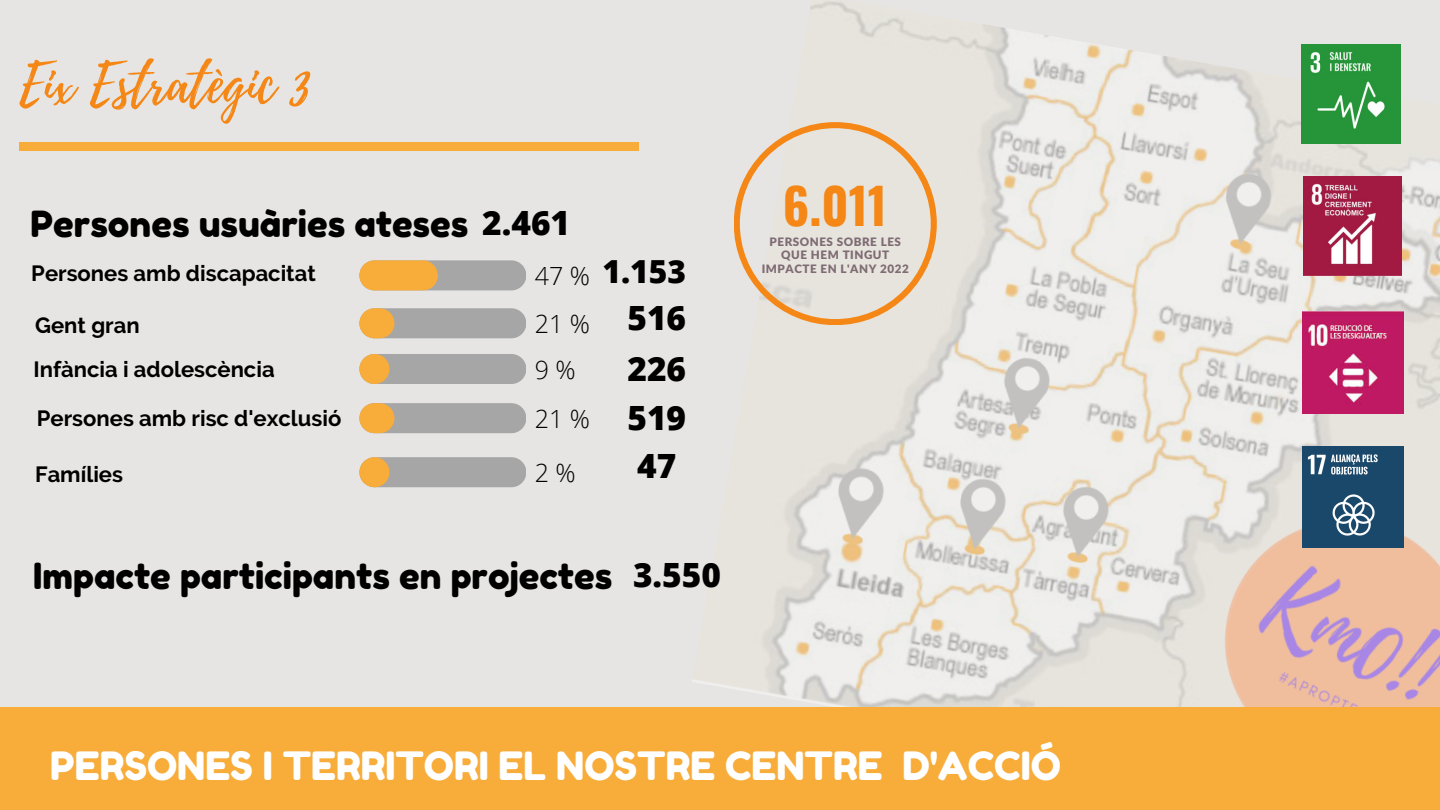
<style>
.page{position:relative;width:1440px;height:810px;background:#e6e5e3}
.page>*{position:absolute;margin:0;border:0;box-sizing:border-box;transform-origin:0 0}
.t1{font:54px "Playlist Script";color:#f58716}
.t2{font:700 49.5px "Oswald";color:#f58716}
.t3{font:39px "Fredoka One";color:#fff}
.t4{font:36px "Fredoka One";color:#000}
.t5{font:800 33.4px "Open Sans";color:#000}
.t6{font:800 33.4px "Open Sans";color:#000001}
.t7{font:800 31.8px "Open Sans";color:#000}
.t8{font:300 25px "Open Sans";color:#000}
.t9{font:700 22px "Raleway";color:#000}
.t10{font:900 11.6px/13.5px "Lato Latin";letter-spacing:.045em;color:#7e6b73;text-align:center}
</style>
<div class="page">
<div style="left:20px;top:142px;width:619px;height:9px;background:#f8ac39"></div>
<img style="left:692px;top:1px;width:748px;height:706px">
<div style="left:0;top:707px;width:1440px;height:103px;background:#f8ac39"></div>
<div style="left:359px;top:260px;width:167px;height:30px;background:#a6a6a6;border-radius:15px"></div>
<div style="left:359px;top:260px;width:79px;height:30px;background:#f8ac39;border-radius:15px"></div>
<div style="left:359px;top:308px;width:167px;height:30px;background:#a6a6a6;border-radius:15px"></div>
<div style="left:359px;top:308px;width:35px;height:30px;background:#f8ac39;border-radius:15px"></div>
<div style="left:359px;top:354px;width:167px;height:30px;background:#a6a6a6;border-radius:15px"></div>
<div style="left:359px;top:354px;width:30px;height:30px;background:#f8ac39;border-radius:50%"></div>
<div style="left:359px;top:403px;width:167px;height:30px;background:#a6a6a6;border-radius:15px"></div>
<div style="left:359px;top:403px;width:35px;height:30px;background:#f8ac39;border-radius:15px"></div>
<div style="left:359px;top:457px;width:167px;height:30px;background:#a6a6a6;border-radius:15px"></div>
<div style="left:359px;top:457px;width:30px;height:30px;background:#f8ac39;border-radius:50%"></div>
<svg style="left:734px;top:122px;width:203px;height:203px"></svg>
<img style="left:1301px;top:45px;width:99px;height:99px">
<img style="left:1304px;top:176px;width:98px;height:99px">
<img style="left:1302px;top:312px;width:102px;height:101px">
<img style="left:1302px;top:446px;width:102px;height:102px">
<p class="t1" style="left:20px;top:45px;width:292px">Eix Estratègic 3</p>
<p class="t4" style="left:31px;top:202px;width:439px">Persones usuàries ateses</p>
<p class="t6" style="left:482px;top:199px;width:89px">2.461</p>
<p class="t9" style="left:31px;top:261px;width:286px">Persones amb discapacitat</p>
<p class="t7" style="left:603px;top:249px;width:85px">1.153</p>
<p class="t9" style="left:35px;top:312px;width:106px">Gent gran</p>
<p class="t5" style="left:627px;top:295px;width:60px">516</p>
<p class="t9" style="left:33px;top:356px;width:243px">Infància i adolescència</p>
<p class="t5" style="left:627px;top:345px;width:60px">226</p>
<p class="t9" style="left:37px;top:405px;width:306px">Persones amb risc d'exclusió</p>
<p class="t5" style="left:627px;top:395px;width:60px">519</p>
<p class="t9" style="left:35px;top:461px;width:90px">Famílies</p>
<p class="t5" style="left:637px;top:443px;width:41px">47</p>
<p class="t8" style="left:535px;top:258px;width:57px">47 %</p>
<p class="t8" style="left:535px;top:306px;width:57px">21 %</p>
<p class="t8" style="left:535px;top:352px;width:42px">9 %</p>
<p class="t8" style="left:535px;top:401px;width:57px">21 %</p>
<p class="t8" style="left:535px;top:455px;width:42px">2 %</p>
<p class="t4" style="left:33px;top:554px;width:581px">Impacte participants en projectes</p>
<p class="t6" style="left:633px;top:551px;width:89px">3.550</p>
<p class="t2" style="left:783px;top:167px;width:106px">6.011</p>
<p class="t10" style="left:762px;top:235px;width:149px">PERSONES SOBRE LES<br>QUE HEM TINGUT<br>IMPACTE EN L'ANY 2022</p>
<p class="t3" style="left:50px;top:742px;width:1012px">PERSONES I TERRITORI EL NOSTRE CENTRE D'ACCIÓ</p>
</div>
